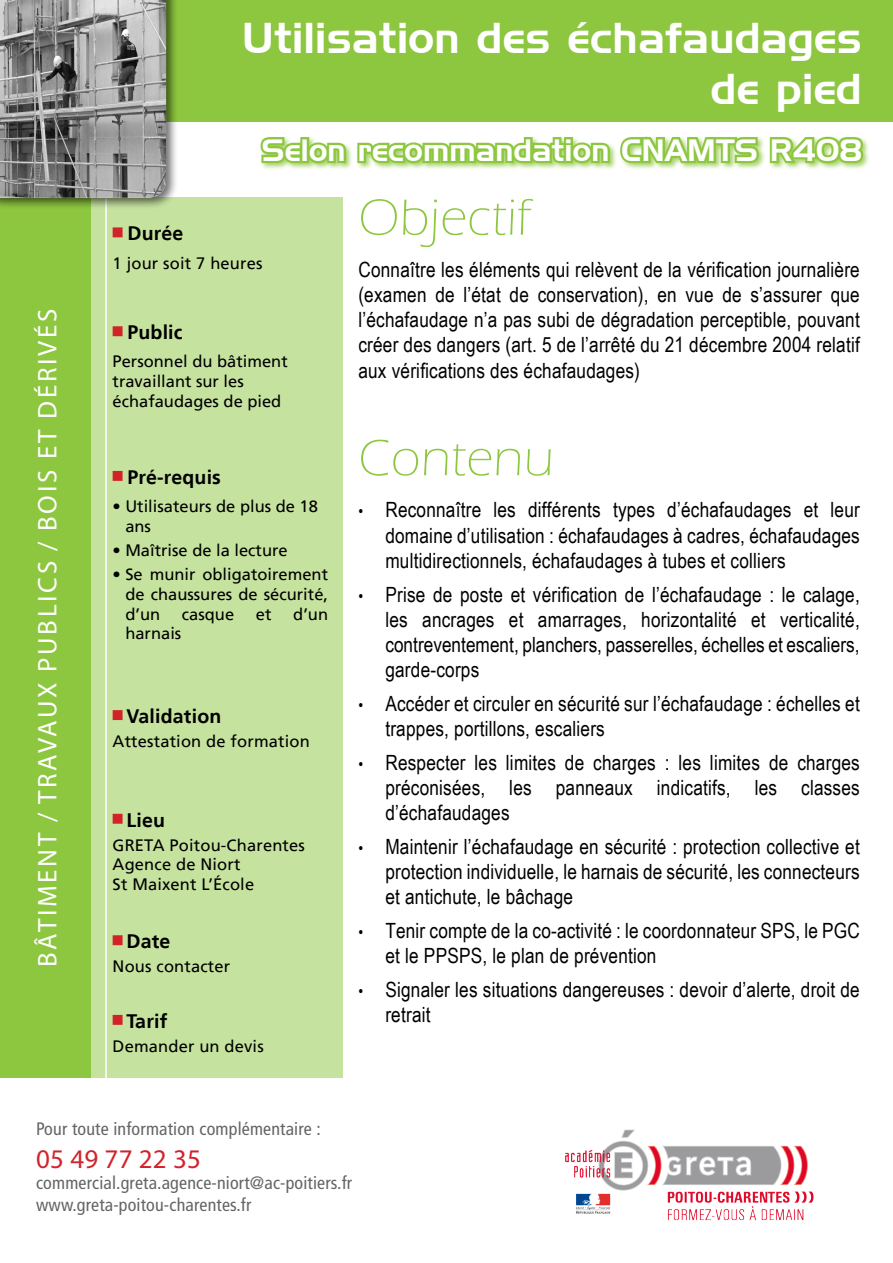
<style>
.page{position:relative;width:893px;height:1263px;background:#fff}
.page>*{position:absolute;margin:0;border:0;box-sizing:border-box;transform-origin:0 0}
.t1{font:300 52.5px "Eras ITC";letter-spacing:.01em;color:#8dc63f}
.t2{font:42px/50.4px "Handel Gothic BT";letter-spacing:.01em;color:#fff;text-align:right}
.t3{font:30px "Handel Gothic BT";letter-spacing:.01em;color:#fff}
.t4{font:27px "Myriad Pro";letter-spacing:.1em;color:#fff}
.t5{font:27px "Myriad Pro";letter-spacing:.01em;color:#d2232a}
.t6{font:21px/25.2px "Arial Narrow";letter-spacing:.01em;color:#000;text-align:justify}
.t7{font:700 19.5px "Frutiger LT";letter-spacing:.01em;color:#000}
.t8{font:condensed 18px "Frutiger LT";letter-spacing:.01em;color:#636466}
.t9{font:16.5px/19.8px "Frutiger LT";color:#000}
.s1{font-size:16.5px}
</style>
<div class="page">
<div style="left:118px;top:0;width:775px;height:122px;background:#8dc63f"></div>
<div style="left:87px;top:198px;width:256px;height:880px;background:#c6e29f"></div>
<div style="left:0;top:198px;width:91px;height:880px;background:#8dc63f"></div>
<img style="left:565px;top:1129px;width:249px;height:92px">
<hr style="left:105px;top:198px;width:2px;height:880px;background:#fff">
<div style="left:0;top:0;width:178px;height:210px;background:#000;opacity:.57"></div>
<img style="left:0;top:0;width:166px;height:198px">
<div style="left:243px;top:21px;width:627px;height:149px;background:#8dc63f"></div>
<svg style="left:257px;top:135px;width:91px;height:32px"></svg>
<svg style="left:355px;top:122px;width:407px;height:48px"></svg>
<svg style="left:768px;top:132px;width:99px;height:35px"></svg>
<div style="left:113px;top:227px;width:10px;height:10px;background:#d2232a;border:2px solid #d2232a"></div>
<div style="left:113px;top:710px;width:10px;height:10px;background:#d2232a;border:2px solid #d2232a"></div>
<div style="left:113px;top:814px;width:10px;height:10px;background:#d2232a;border:2px solid #d2232a"></div>
<div style="left:113px;top:326px;width:10px;height:10px;background:#d2232a;border:2px solid #d2232a"></div>
<div style="left:113px;top:1015px;width:10px;height:10px;background:#d2232a;border:2px solid #d2232a"></div>
<div style="left:113px;top:935px;width:10px;height:10px;background:#d2232a;border:2px solid #d2232a"></div>
<div style="left:113px;top:471px;width:10px;height:10px;background:#d2232a;border:2px solid #d2232a"></div>
<p class="t4" style="left:31px;top:967px;width:659px;rotate:-90deg">BÂTIMENT / TRAVAUX PUBLICS / BOIS ET DÉRIVÉS</p>
<p class="t2" style="left:242px;top:13px;width:622px">Utilisation des échafaudages de pied</p>
<p class="t3" style="left:262px;top:132px;width:601px">Selon recommandation CNAMTS R408</p>
<p class="t7" style="left:127px;top:222px;width:58px">Durée</p>
<p class="t9" style="left:113px;top:253px;width:151px">1 jour soit 7 heures</p>
<p class="t7" style="left:127px;top:321px;width:57px">Public</p>
<p class="t9" style="left:113px;top:352px;width:177px">Personnel du bâtiment travaillant sur les échafaudages de pied</p>
<p class="t7" style="left:127px;top:465px;width:95px">Pré-requis</p>
<p class="t9" style="left:125px;top:496px;width:194px;text-indent:-13px">• Utilisateurs de plus de 18 ans</p>
<p class="t9" style="left:113px;top:540px;width:177px">• Maîtrise de la lecture</p>
<p class="t9" style="left:125px;top:564px;width:204px;text-align:justify;text-indent:-13px">• Se munir obligatoirement de chaussures de sécurité, d’un</p>
<p class="t9" style="left:182px;top:604px;width:54px">casque</p>
<p class="t9" style="left:256px;top:604px;width:17px">et</p>
<p class="t9" style="left:293px;top:604px;width:36px">d’un</p>
<p class="t9" style="left:125px;top:624px;width:57px">harnais</p>
<p class="t7" style="left:126px;top:705px;width:96px">Validation</p>
<p class="t9" style="left:113px;top:731px;width:199px">Attestation de formation</p>
<p class="t7" style="left:126px;top:808px;width:40px">Lieu</p>
<p class="t9" style="left:113px;top:835px;width:194px">GRETA Poitou-Charentes</p>
<p class="t9" style="left:113px;top:855px;width:129px">Agence de Niort</p>
<p class="t9" style="left:113px;top:875px;width:143px">St Maixent L’École</p>
<p class="t7" style="left:126px;top:930px;width:45px">Date</p>
<p class="t9" style="left:113px;top:956px;width:119px">Nous contacter</p>
<p class="t7" style="left:126px;top:1009px;width:42px">Tarif</p>
<p class="t9" style="left:113px;top:1036px;width:153px">Demander un devis</p>
<p class="t1" style="left:358px;top:188px;width:173px">Objectif</p>
<p class="t6" style="left:358px;top:256px;width:503px">Connaître les éléments qui relèvent de la vérification journalière (examen de l’état de conservation), en vue de s’assurer que l’échafaudage n’a pas subi de dégradation perceptible, pouvant créer des dangers (art. 5 de l’arrêté du 21 décembre 2004 relatif aux vérifications des échafaudages)</p>
<p class="t1" style="left:358px;top:429px;width:197px">Contenu</p>
<p class="t6" style="left:385px;top:497px;width:476px;text-indent:-27px"><span class="s1">•</span> Reconnaître les différents types d’échafaudages et leur domaine d’utilisation : échafaudages à cadres, échafaudages multidirectionnels, échafaudages à tubes et colliers</p>
<p class="t6" style="left:385px;top:581px;width:476px;text-indent:-27px"><span class="s1">•</span> Prise de poste et vérification de l’échafaudage : le calage, les ancrages et amarrages, horizontalité et verticalité, contreventement, planchers, passerelles, échelles et escaliers, garde-corps</p>
<p class="t6" style="left:385px;top:690px;width:476px;text-indent:-27px"><span class="s1">•</span> Accéder et circuler en sécurité sur l’échafaudage : échelles et trappes, portillons, escaliers</p>
<p class="t6" style="left:385px;top:749px;width:476px;text-indent:-27px"><span class="s1">•</span> Respecter les limites de charges : les limites de charges préconisées, les panneaux indicatifs, les classes d’échafaudages</p>
<p class="t6" style="left:385px;top:833px;width:476px;text-indent:-27px"><span class="s1">•</span> Maintenir l’échafaudage en sécurité : protection collective et protection individuelle, le harnais de sécurité, les connecteurs et antichute, le bâchage</p>
<p class="t6" style="left:385px;top:917px;width:476px;text-indent:-27px"><span class="s1">•</span> Tenir compte de la co-activité : le coordonnateur SPS, le PGC et le PPSPS, le plan de prévention</p>
<p class="t6" style="left:385px;top:976px;width:476px;text-indent:-27px"><span class="s1">•</span> Signaler les situations dangereuses : devoir d’alerte, droit de retrait</p>
<p class="t8" style="left:36px;top:1119px;width:286px">Pour toute information complémentaire :</p>
<p class="t5" style="left:36px;top:1142px;width:166px">05 49 77 22 35</p>
<p class="t8" style="left:36px;top:1173px;width:318px">commercial.greta.agence-niort@ac-poitiers.fr</p>
<p class="t8" style="left:36px;top:1194px;width:217px">www.greta-poitou-charentes.fr</p>
</div>
